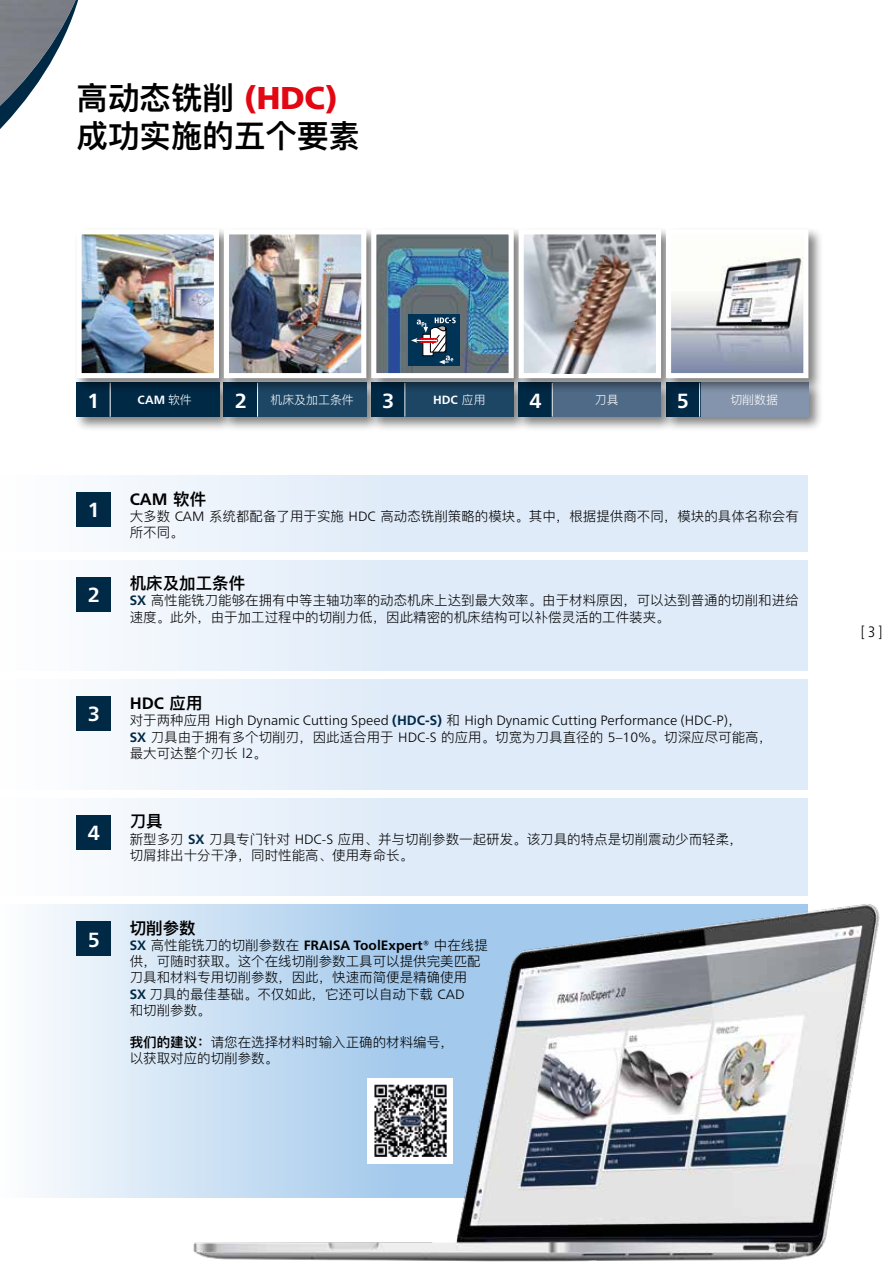
<style>
.page{position:relative;width:893px;height:1263px;background:#fff}
.page>*{position:absolute;margin:0;border:0;box-sizing:border-box;transform-origin:0 0}
.t1{font:600 31.5px/37.8px "Ping Fang SC";color:#000}
.t2{font:700 20.4px "Frutiger Neue LT Pro";color:#fff}
.t3{font:600 16.5px "Ping Fang SC";color:#000}
.t4{font:700 16.5px "Frutiger Neue LT Pro";color:#000}
.t5{font:300 condensed 15px "Frutiger Neue LT Pro";color:#000}
.t6{font:300 13.5px/16.2px "Ping Fang SC";color:#000}
.t7{font:300 13.5px "Frutiger Neue LT Pro";color:#000}
.t8{font:700 13.5px "Frutiger Neue LT Pro";color:#000}
.t9{font:300 11.85px "Ping Fang SC";color:#fff}
.t10{font:700 11.85px "Frutiger Neue LT Pro";color:#fff}
.s1{font-family:"Frutiger Neue LT Pro";font-weight:900;color:#e30613}
.s2{font-family:"Ping Fang SC";font-weight:300}
.s3{font-family:"Ping Fang SC";font-weight:600}
.s4{font-family:"Frutiger Neue LT Pro"}
.s5{font-family:"Frutiger Neue LT Pro";font-weight:700;color:#002946}
.s6{font-family:"Ping Fang SC"}
.s7{font-weight:700;color:#002946}
.s8{color:#002946}
.s9{font-weight:600}
</style>
<div class="page">
<svg style="left:0;top:0;width:78px;height:129px"></svg>
<img style="left:0;top:0;width:76px;height:106px">
<div style="left:0;top:798px;width:808px;height:98px;background:linear-gradient(to right,#f5f8fc,#d8e6f8)"></div>
<svg style="left:39px;top:905px;width:149px;height:293px;fill:#e3eef9"></svg>
<div style="left:0;top:475px;width:808px;height:77px;background:linear-gradient(to right,#f5f8fc,#d8e7f8)"></div>
<div style="left:0;top:560px;width:808px;height:111px;background:linear-gradient(to right,#f5f9fc,#d8e6f8)"></div>
<div style="left:0;top:679px;width:808px;height:111px;background:linear-gradient(to right,#f5f9fc,#d8e6f8)"></div>
<div style="left:74px;top:380px;width:160px;height:52px;background:#000;opacity:.5"></div>
<div style="left:77px;top:383px;width:142px;height:34px;background:#002946"></div>
<div style="left:221px;top:380px;width:160px;height:52px;background:#000;opacity:.5"></div>
<div style="left:224px;top:383px;width:142px;height:34px;background:#1d4665"></div>
<div style="left:224px;top:383px;width:34px;height:34px;background:#002946"></div>
<div style="left:368px;top:380px;width:161px;height:52px;background:#000;opacity:.5"></div>
<div style="left:371px;top:383px;width:143px;height:34px;background:#1d4665"></div>
<div style="left:371px;top:383px;width:34px;height:34px;background:#002946"></div>
<div style="left:663px;top:380px;width:160px;height:52px;background:#000;opacity:.5"></div>
<div style="left:666px;top:383px;width:142px;height:34px;background:#8494ac"></div>
<div style="left:666px;top:383px;width:34px;height:34px;background:#002946"></div>
<div style="left:516px;top:380px;width:160px;height:52px;background:#000;opacity:.5"></div>
<div style="left:519px;top:383px;width:142px;height:34px;background:#4f6a87"></div>
<div style="left:519px;top:383px;width:34px;height:34px;background:#002946"></div>
<hr style="left:699px;top:383px;width:1px;height:34px;background:#fff">
<hr style="left:552px;top:383px;width:1px;height:34px;background:#fff">
<hr style="left:110px;top:383px;width:1px;height:34px;background:#fff">
<hr style="left:257px;top:383px;width:1px;height:34px;background:#fff">
<hr style="left:404px;top:383px;width:1px;height:34px;background:#fff">
<div style="left:74px;top:226px;width:160px;height:167px;background:#000;opacity:.5"></div>
<img style="left:83px;top:235px;width:130px;height:137px">
<div style="left:77px;top:229px;width:142px;height:149px;border:5px solid #fff"></div>
<div style="left:221px;top:226px;width:160px;height:167px;background:#000;opacity:.5"></div>
<img style="left:230px;top:235px;width:130px;height:137px">
<div style="left:224px;top:229px;width:142px;height:149px;border:5px solid #fff"></div>
<div style="left:368px;top:226px;width:161px;height:167px;background:#000;opacity:.5"></div>
<img style="left:377px;top:235px;width:131px;height:137px">
<div style="left:371px;top:229px;width:143px;height:149px;border:5px solid #fff"></div>
<div style="left:516px;top:226px;width:160px;height:167px;background:#000;opacity:.5"></div>
<svg style="left:516px;top:227px;width:147px;height:154px"></svg>
<img style="left:545px;top:250px;width:90px;height:123px">
<div style="left:663px;top:226px;width:160px;height:167px;background:#000;opacity:.5"></div>
<img style="left:672px;top:235px;width:130px;height:137px">
<div style="left:666px;top:229px;width:142px;height:149px;border:5px solid #fff"></div>
<div style="left:408px;top:315px;width:51px;height:51px;background:#003457"></div>
<svg style="left:411px;top:317px;width:45px;height:47px"></svg>
<img style="left:188px;top:845px;width:692px;height:417px">
<div style="left:77px;top:492px;width:34px;height:34px;background:#002946"></div>
<div style="left:77px;top:577px;width:34px;height:34px;background:#002946"></div>
<div style="left:77px;top:696px;width:34px;height:34px;background:#002946"></div>
<div style="left:77px;top:815px;width:34px;height:34px;background:#002946"></div>
<div style="left:77px;top:922px;width:34px;height:34px;background:#002946"></div>
<div style="left:368px;top:1078px;width:85px;height:85px;background:#fff"></div>
<img style="left:374px;top:1084px;width:72px;height:72px">
<h1 class="t1" style="left:77px;top:79px;width:285px">高动态铣削 <span class="s1">(HDC)</span>成功实施的五个要素</h1>
<h2 class="t2" style="left:87px;top:388px;width:14px">1</h2>
<h2 class="t2" style="left:235px;top:388px;width:14px">2</h2>
<h2 class="t2" style="left:382px;top:388px;width:14px">3</h2>
<h2 class="t2" style="left:529px;top:388px;width:14px">4</h2>
<h2 class="t2" style="left:677px;top:388px;width:14px">5</h2>
<p class="t10" style="left:138px;top:393px;width:56px">CAM <span class="s2">软件</span></p>
<p class="t9" style="left:270px;top:392px;width:85px">机床及加工条件</p>
<p class="t10" style="left:433px;top:393px;width:54px">HDC <span class="s2">应用</span></p>
<p class="t9" style="left:595px;top:392px;width:25px">刀具</p>
<p class="t9" style="left:730px;top:392px;width:49px">切削数据</p>
<h2 class="t2" style="left:88px;top:498px;width:14px">1</h2>
<h2 class="t2" style="left:88px;top:583px;width:14px">2</h2>
<h2 class="t2" style="left:88px;top:702px;width:14px">3</h2>
<h2 class="t2" style="left:88px;top:821px;width:14px">4</h2>
<h2 class="t2" style="left:88px;top:927px;width:14px">5</h2>
<p class="t4" style="left:130px;top:489px;width:78px">CAM <span class="s3">软件</span></p>
<p class="t6" style="left:130px;top:508px;width:671px">大多数 <span class="s4">CAM</span> 系统都配备了用于实施 <span class="s4">HDC</span> 高动态铣削策略的模块。其中，根据提供商不同，模块的具体名称会有所不同。</p>
<p class="t3" style="left:130px;top:573px;width:117px">机床及加工条件</p>
<p class="t6" style="left:130px;top:592px;width:671px"><span class="s5">SX</span> 高性能铣刀能够在拥有中等主轴功率的动态机床上达到最大效率。由于材料原因，可以达到普通的切削和进给速度。此外，由于加工过程中的切削力低，因此精密的机床结构可以补偿灵活的工件装夹。</p>
<p class="t4" style="left:130px;top:693px;width:74px">HDC <span class="s3">应用</span></p>
<p class="t7" style="left:130px;top:713px;width:613px"><span class="s6">对于两种应用</span> High Dynamic Cutting Speed <span class="s7">(HDC-S)</span> <span class="s6">和</span> High Dynamic Cutting Performance (HDC-P)<span class="s6">，</span></p>
<p class="t6" style="left:130px;top:728px;width:644px"><span class="s5">SX</span> 刀具由于拥有多个切削刃，因此适合用于 <span class="s4">HDC-S</span> 的应用。切宽为刀具直径的 <span class="s4">5–10%</span>。切深应尽可能高，最大可达整个刃长 <span class="s4">l2</span>。</p>
<p class="t3" style="left:130px;top:811px;width:34px">刀具</p>
<p class="t6" style="left:130px;top:830px;width:615px">新型多刃 <span class="s5">SX</span> 刀具专门针对 <span class="s4">HDC-S</span> 应用、并与切削参数一起研发。该刀具的特点是切削震动少而轻柔，切屑排出十分干净，同时性能高、使用寿命长。</p>
<p class="t3" style="left:130px;top:918px;width:67px">切削参数</p>
<p class="t8" style="left:130px;top:937px;width:360px"><span class="s8">SX</span> <span class="s2">高性能铣刀的切削参数在</span> FRAISA ToolExpert® <span class="s2">中在线提</span></p>
<p class="t6" style="left:130px;top:953px;width:352px">供，可随时获取。这个在线切削参数工具可以提供完美匹配刀具和材料专用切削参数，因此，快速而简便是精确使用<br><span class="s5">SX</span> 刀具的最佳基础。不仅如此，它还可以自动下载 <span class="s4">CAD</span>和切削参数。</p>
<p class="t6" style="left:130px;top:1034px;width:325px"><span class="s9">我们的建议：</span>请您在选择材料时输入正确的材料编号，以获取对应的切削参数。</p>
<p class="t5" style="left:861px;top:623px;width:23px">[ 3 ]</p>
</div>
